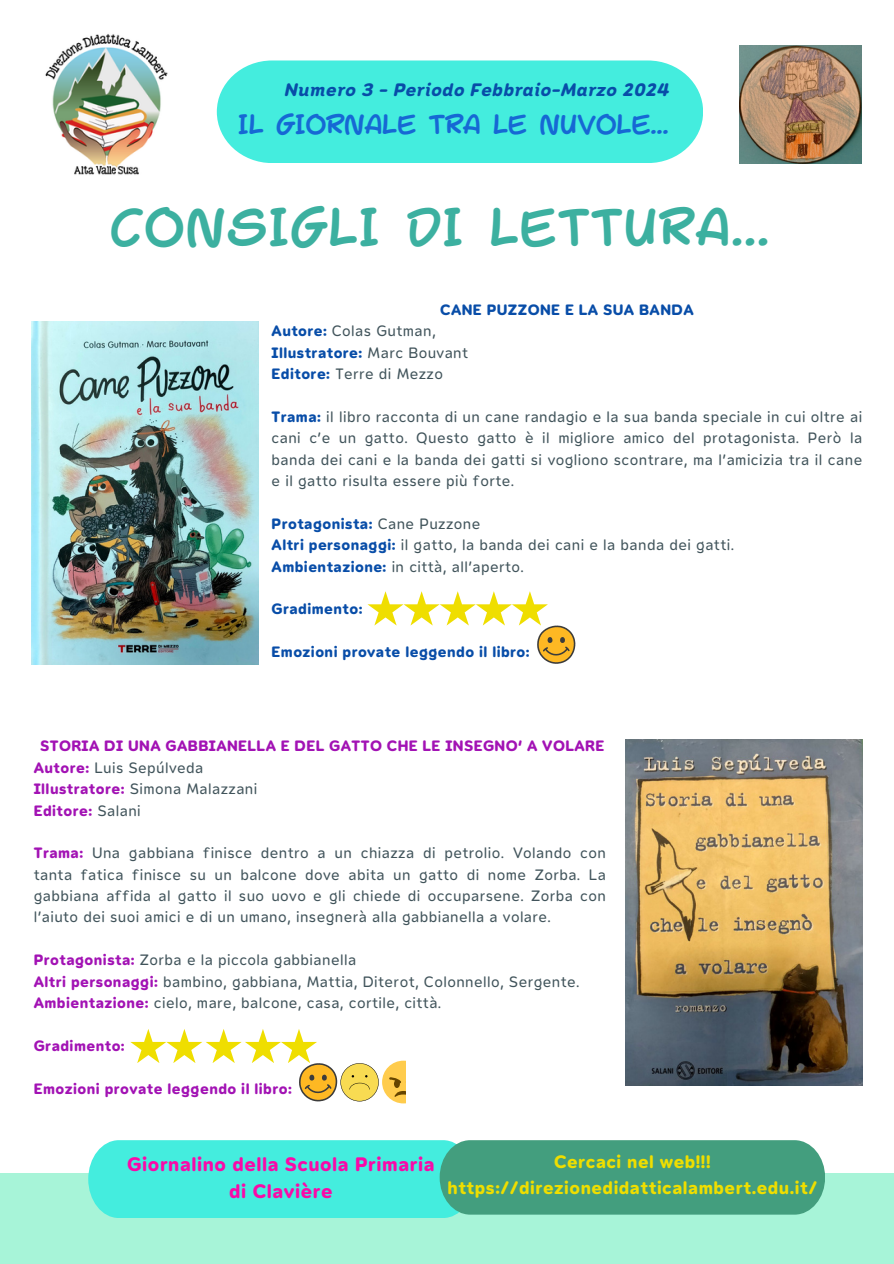
<style>
.page{position:relative;width:894px;height:1264px;background:#fff}
.page>*{position:absolute;margin:0;border:0;box-sizing:border-box;transform-origin:0 0}
.t1{font:48px "Mulled Wine Season";letter-spacing:.03em;color:#3cb0a0}
.t2{font:24.9px "Mulled Wine Season";color:#1668d4}
.t3{font:19.5px/27px "Opun Mai 700";letter-spacing:.03em;color:#fa09a8;text-align:center}
.t4{font:18px/25.8px "Opun Mai 700";letter-spacing:.03em;color:#efde00;text-align:center}
.t5{font:18px "Opun Mai 700 It";letter-spacing:.03em;color:#084da8}
.t6{font:15px/21.3px "Opun Mai 400";letter-spacing:.03em;color:#41545b;text-align:justify}
.t7{font:15px "Opun Mai 700";letter-spacing:.03em;color:#084da8}
.t8{font:15px "Opun Mai 700";letter-spacing:.03em;color:#a212b4}
.s1{font-family:"Opun Mai 700";color:#084da8}
.s2{font-family:"Opun Mai 400";color:#41545b}
.s3{font-family:"Opun Mai 700";color:#a212b4}
</style>
<div class="page">
<div style="left:217px;top:60px;width:486px;height:103px;background:#44edde"></div>
<img style="left:45px;top:34px;width:123px;height:141px">
<div style="left:0;top:1172px;width:893px;height:91px;background:#a7f4d8"></div>
<svg style="left:88px;top:1140px;width:736px;height:77px;background:#47c6af"></svg>
<img style="left:739px;top:45px;width:122px;height:118px">
<svg style="left:130px;top:1029px;width:248px;height:72px"></svg>
<svg style="left:367px;top:591px;width:208px;height:72px"></svg>
<img style="left:32px;top:322px;width:226px;height:342px">
<img style="left:625px;top:739px;width:237px;height:346px">
<div style="left:382px;top:1060px;width:43px;height:43px;background:#ffcc4d;border-radius:50%"></div>
<svg style="left:389px;top:1077px;width:17px;height:19px"></svg>
<div style="left:406px;top:1045px;width:54px;height:68px;background:#fff"></div>
<p class="t5" style="left:284px;top:80px;width:386px">Numero 3 - Periodo Febbraio-Marzo 2024</p>
<h4 class="t2" style="left:238px;top:108px;width:431px">IL GIORNALE TRA LE NUVOLE...</h4>
<p class="t1" style="left:110px;top:196px;width:659px">CONSIGLI DI LETTURA...</p>
<h4 class="t7" style="left:440px;top:301px;width:255px">CANE PUZZONE E LA SUA BANDA</h4>
<h4 class="t6" style="left:271px;top:320px;width:166px"><span class="s1">Autore:</span> Colas Gutman,</h4>
<p class="t7" style="left:271px;top:344px;width:198px">Illustratore: <span class="s2">Marc Bouvant</span></p>
<p class="t6" style="left:271px;top:363px;width:173px"><span class="s1">Editore:</span> Terre di Mezzo</p>
<p class="t6" style="left:271px;top:406px;width:592px"><span class="s1">Trama:</span> il libro racconta di un cane randagio e la sua banda speciale in cui oltre ai cani c’e un gatto. Questo gatto è il migliore amico del protagonista. Però la banda dei cani e la banda dei gatti si vogliono scontrare, ma l’amicizia tra il cane e il gatto risulta essere più forte.</p>
<p class="t7" style="left:271px;top:515px;width:210px">Protagonista: <span class="s2">Cane Puzzone</span></p>
<p class="t6" style="left:271px;top:534px;width:464px"><span class="s1">Altri personaggi:</span> il gatto, la banda dei cani e la banda dei gatti.</p>
<p class="t6" style="left:271px;top:555px;width:254px"><span class="s1">Ambientazione:</span> in città, all’aperto.</p>
<p class="t7" style="left:271px;top:600px;width:92px">Gradimento:</p>
<p class="t7" style="left:271px;top:643px;width:259px">Emozioni provate leggendo il libro:</p>
<h1 class="t8" style="left:40px;top:737px;width:565px">STORIA DI UNA GABBIANELLA E DEL GATTO CHE LE INSEGNO‘ A VOLARE</h1>
<p class="t6" style="left:34px;top:757px;width:171px"><span class="s3">Autore:</span> Luis Sepúlveda</p>
<p class="t6" style="left:34px;top:778px;width:225px"><span class="s3">Illustratore:</span> Simona Malazzani</p>
<p class="t8" style="left:34px;top:801px;width:108px">Editore: <span class="s2">Salani</span></p>
<p class="t6" style="left:34px;top:842px;width:573px"><span class="s3">Trama:</span> Una gabbiana finisce dentro a un chiazza di petrolio. Volando con tanta fatica finisce su un balcone dove abita un gatto di nome Zorba. La gabbiana affida al gatto il suo uovo e gli chiede di occuparsene. Zorba con l’aiuto dei suoi amici e di un umano, insegnerà alla gabbianella a volare.</p>
<p class="t6" style="left:34px;top:949px;width:324px"><span class="s3">Protagonista:</span> Zorba e la piccola gabbianella</p>
<p class="t6" style="left:34px;top:970px;width:547px"><span class="s3">Altri personaggi:</span> bambino, gabbiana, Mattia, Diterot, Colonnello, Sergente.</p>
<p class="t6" style="left:34px;top:992px;width:409px"><span class="s3">Ambientazione:</span> cielo, mare, balcone, casa, cortile, città.</p>
<p class="t8" style="left:34px;top:1036px;width:92px">Gradimento:</p>
<p class="t8" style="left:34px;top:1079px;width:259px">Emozioni provate leggendo il libro:</p>
<h3 class="t3" style="left:127px;top:1150px;width:309px">Giornalino della Scuola Primaria di Clavière</h3>
<h2 class="t4" style="left:447px;top:1149px;width:371px">Cercaci nel web!!! https://direzionedidatticalambert.edu.it/</h2>
</div>
